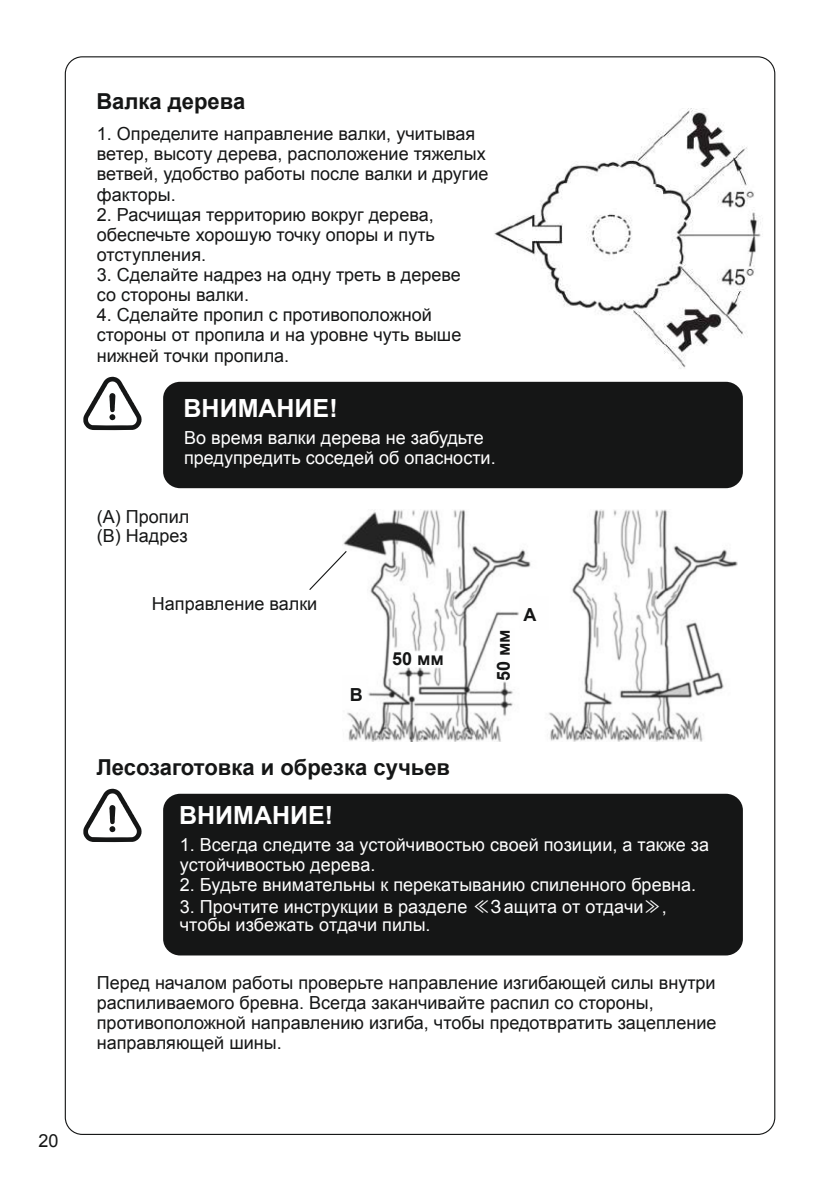
<style>
.page{position:relative;width:840px;height:1191px;background:#fff}
.page>*{position:absolute;margin:0;border:0;box-sizing:border-box;transform-origin:0 0}
.t1{font:700 25px "Arial";color:#fff}
.t2{font:700 22px "Arial";color:#151616}
.t3{font:18px/20.2px "Arial";color:#151616}
.t4{font:18px/20.2px "Arial";color:#fff}
.t5{font:700 18px "Arial";color:#151616}
.s1{font-family:"MS UI Gothic"}
</style>
<div class="page">
<img style="left:343px;top:510px;width:393px;height:231px">
<img style="left:494px;top:109px;width:269px;height:260px">
<div style="left:163px;top:382px;width:579px;height:106px;background:#151616;border-radius:17px"></div>
<svg style="left:83px;top:376px;width:58px;height:54px"></svg>
<svg style="left:309px;top:550px;width:39px;height:41px"></svg>
<div style="left:163px;top:793px;width:579px;height:162px;background:#151616;border-radius:17px"></div>
<svg style="left:83px;top:788px;width:58px;height:54px"></svg>
<p class="t3" style="left:38px;top:1130px;width:22px">20</p>
<p class="t2" style="left:96px;top:86px;width:150px">Валка дерева</p>
<p class="t3" style="left:97px;top:124px;width:393px">1. Определите направление валки, учитывая ветер, высоту дерева, расположение тяжелых ветвей, удобство работы после валки и другие факторы.</p>
<p class="t3" style="left:97px;top:204px;width:339px;text-align:justify">2. Расчищая территорию вокруг дерева, обеспечьте хорошую точку опоры и путь отступления.</p>
<p class="t3" style="left:97px;top:265px;width:365px">3. Сделайте надрез на одну треть в дереве со стороны валки.</p>
<p class="t3" style="left:97px;top:305px;width:366px">4. Сделайте пропил с противоположной стороны от пропила и на уровне чуть выше нижней точки пропила.</p>
<h1 class="t1" style="left:183px;top:392px;width:155px">ВНИМАНИЕ!</h1>
<p class="t4" style="left:184px;top:427px;width:313px">Во время валки дерева не забудьте предупредить соседей об опасности.</p>
<p class="t3" style="left:97px;top:506px;width:94px;line-height:19.6px">(A) Пропил (B) Надрез</p>
<p class="t3" style="left:152px;top:594px;width:167px">Направление валки</p>
<p class="t5" style="left:350px;top:682px;width:14px">В</p>
<p class="t5" style="left:392px;top:647px;width:53px">50 мм</p>
<p class="t2" style="left:96px;top:753px;width:355px">Лесозаготовка и обрезка сучьев</p>
<p class="t5" style="left:491px;top:681px;width:53px;rotate:-90deg">50 мм</p>
<p class="t5" style="left:523px;top:602px;width:14px">А</p>
<h1 class="t1" style="left:179px;top:799px;width:155px">ВНИМАНИЕ!</h1>
<p class="t4" style="left:180px;top:834px;width:530px">1. Всегда следите за устойчивостью своей позиции, а также за устойчивостью дерева.</p>
<p class="t4" style="left:180px;top:875px;width:517px">2. Будьте внимательны к перекатыванию спиленного бревна.</p>
<p class="t4" style="left:180px;top:897px;width:488px;line-height:18.8px">3. Прочтите инструкции в разделе <span class="s1">≪</span>З ащита от отдачи<span class="s1">≫</span>, чтобы избежать отдачи пилы.</p>
<p class="t3" style="left:97px;top:972px;width:620px">Перед началом работы проверьте направление изгибающей силы внутри распиливаемого бревна. Всегда заканчивайте распил со стороны, противоположной направлению изгиба, чтобы предотвратить зацепление направляющей шины.</p>
</div>
